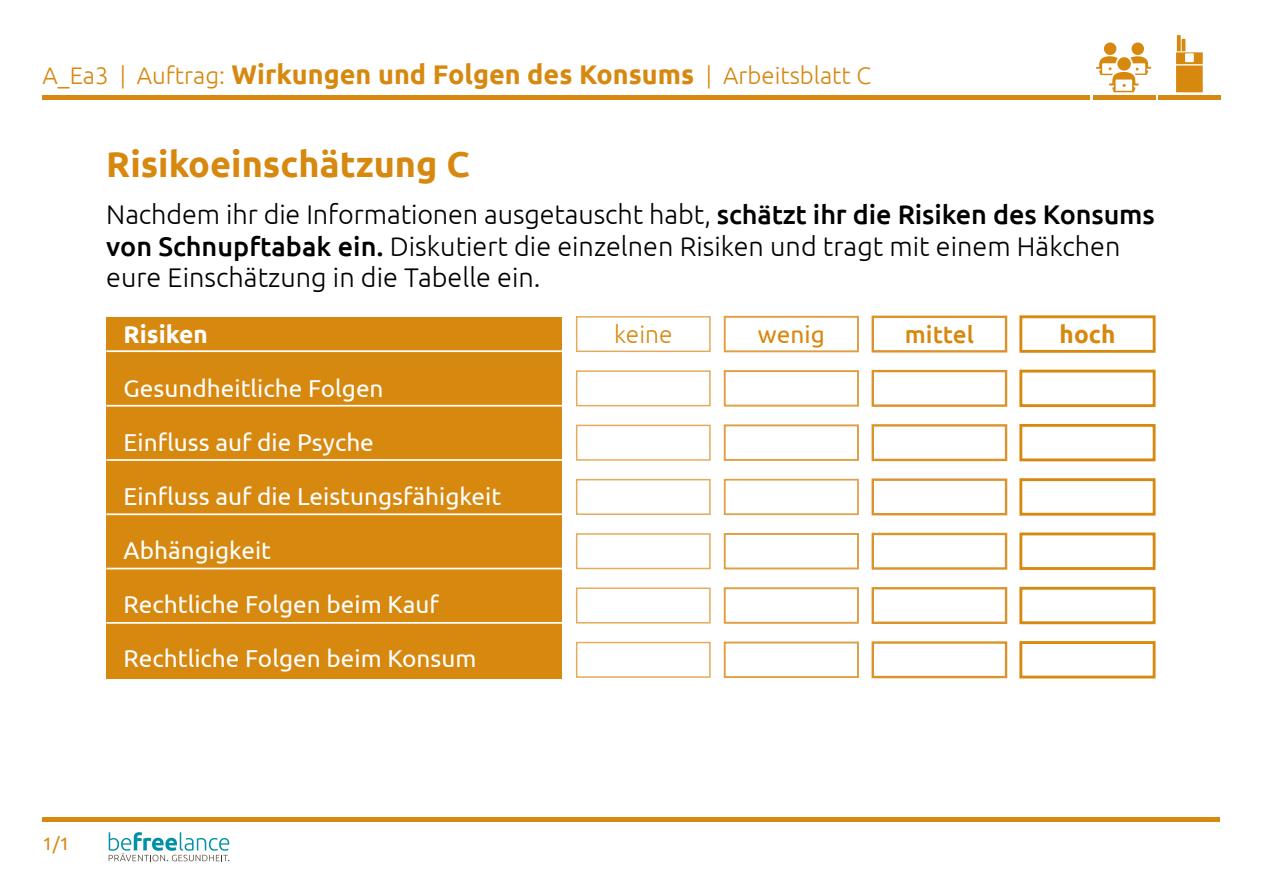
<style>
.page{position:relative;width:1263px;height:893px;background:#fff}
.page>*{position:absolute;margin:0;border:0;box-sizing:border-box;transform-origin:0 0}
.t1{font:700 36px "Ubuntu";color:#d7880f}
.t2{font:300 27px/31.5px "Ubuntu";color:#000}
.t3{font:24.3px "Ubuntu";color:#fff}
.t4{font:700 24.3px "Ubuntu";color:#fff}
.t5{font:500 24.3px "Ubuntu";color:#d7880f}
.t6{font:300 24.3px "Ubuntu";color:#d7880f}
.t7{font:24.3px "Ubuntu";color:#d7880f}
.t8{font:700 24.3px "Ubuntu";color:#d7880f}
.t9{font:300 24px "Ubuntu";color:#d7880f}
.t10{font:18px "Ubuntu";color:#d7880f}
.s1{font-weight:700;font-size:27px}
.s2{font-weight:500}
</style>
<div class="page">
<svg style="left:109px;top:832px;width:120px;height:29px"></svg>
<hr style="left:43px;top:817px;width:1177px;height:4px;background:#d7880f">
<div style="left:1158px;top:95px;width:62px;height:5px;background:#d7880f"></div>
<svg style="left:1181px;top:39px;width:4px;height:12px"></svg>
<svg style="left:1177px;top:35px;width:4px;height:16px"></svg>
<svg style="left:1176px;top:52px;width:27px;height:40px"></svg>
<div style="left:43px;top:95px;width:1047px;height:5px;background:#d7880f"></div>
<div style="left:1093px;top:95px;width:62px;height:5px;background:#d7880f"></div>
<div style="left:1131px;top:42px;width:13px;height:13px;background:#d7880f;border-radius:50%"></div>
<div style="left:1104px;top:42px;width:12px;height:13px;background:#d7880f;border-radius:50%"></div>
<svg style="left:1096px;top:56px;width:55px;height:36px"></svg>
<div style="left:106px;top:317px;width:456px;height:361px;background:#d7880f"></div>
<div style="left:576px;top:316px;width:135px;height:36px;border:2px solid #e4ab5d"></div>
<div style="left:576px;top:370px;width:135px;height:36px;background:#fff;border:2px solid #e4ab5d"></div>
<div style="left:576px;top:425px;width:135px;height:36px;background:#fff;border:2px solid #e4ab5d"></div>
<div style="left:576px;top:479px;width:135px;height:36px;background:#fff;border:2px solid #e4ab5d"></div>
<div style="left:576px;top:533px;width:135px;height:36px;background:#fff;border:2px solid #e4ab5d"></div>
<div style="left:576px;top:587px;width:135px;height:36px;background:#fff;border:2px solid #e4ab5d"></div>
<div style="left:576px;top:642px;width:135px;height:36px;background:#fff;border:2px solid #e4ab5d"></div>
<div style="left:724px;top:479px;width:135px;height:36px;background:#fff;border:2px solid #e09f44"></div>
<div style="left:724px;top:316px;width:135px;height:36px;background:#fff;border:2px solid #e09f44"></div>
<div style="left:724px;top:370px;width:135px;height:37px;background:#fff;border:2px solid #e09f44"></div>
<div style="left:724px;top:424px;width:135px;height:37px;background:#fff;border:2px solid #e09f44"></div>
<div style="left:724px;top:533px;width:135px;height:36px;background:#fff;border:2px solid #e09f44"></div>
<div style="left:724px;top:587px;width:135px;height:37px;background:#fff;border:2px solid #e09f44"></div>
<div style="left:724px;top:642px;width:135px;height:36px;background:#fff;border:2px solid #e09f44"></div>
<div style="left:871px;top:316px;width:136px;height:37px;background:#fff;border:2px solid #dc932c"></div>
<div style="left:871px;top:370px;width:136px;height:37px;background:#fff;border:2px solid #dc932c"></div>
<div style="left:871px;top:424px;width:136px;height:37px;background:#fff;border:2px solid #dc932c"></div>
<div style="left:871px;top:478px;width:136px;height:37px;background:#fff;border:2px solid #dc932c"></div>
<div style="left:871px;top:533px;width:136px;height:37px;background:#fff;border:2px solid #dc932c"></div>
<div style="left:871px;top:587px;width:136px;height:37px;background:#fff;border:2px solid #dc932c"></div>
<div style="left:871px;top:641px;width:136px;height:37px;background:#fff;border:2px solid #dc932c"></div>
<div style="left:1019px;top:315px;width:136px;height:38px;background:#fff;border:3px solid #d7880f"></div>
<div style="left:1019px;top:370px;width:136px;height:37px;background:#fff;border:3px solid #d7880f"></div>
<div style="left:1019px;top:424px;width:136px;height:37px;background:#fff;border:3px solid #d7880f"></div>
<div style="left:1019px;top:478px;width:136px;height:38px;background:#fff;border:3px solid #d7880f"></div>
<div style="left:1019px;top:532px;width:136px;height:38px;background:#fff;border:3px solid #d7880f"></div>
<div style="left:1019px;top:587px;width:136px;height:37px;background:#fff;border:3px solid #d7880f"></div>
<div style="left:1019px;top:641px;width:136px;height:37px;background:#fff;border:3px solid #d7880f"></div>
<hr style="left:106px;top:350px;width:465px;height:2px;background:#fff">
<hr style="left:106px;top:405px;width:465px;height:2px;background:#fff">
<hr style="left:106px;top:459px;width:465px;height:2px;background:#fff">
<hr style="left:106px;top:513px;width:465px;height:2px;background:#fff">
<hr style="left:106px;top:568px;width:465px;height:1px;background:#fff">
<hr style="left:106px;top:622px;width:465px;height:2px;background:#fff">
<p class="t9" style="left:43px;top:61px;width:830px">A_Ea3 | Auftrag: <span class="s1">Wirkungen und Folgen des Konsums</span> | Arbeitsblatt C</p>
<h1 class="t1" style="left:106px;top:142px;width:365px">Risikoeinschätzung C</h1>
<p class="t2" style="left:106px;top:198px;width:1050px">Nachdem ihr die Informationen ausgetauscht habt, <span class="s2">schätzt ihr die Risiken des Konsums von Schnupftabak ein.</span> Diskutiert die einzelnen Risiken und tragt mit einem Häkchen eure Einschätzung in die Tabelle ein.</p>
<p class="t4" style="left:124px;top:319px;width:86px">Risiken</p>
<p class="t3" style="left:124px;top:373px;width:262px">Gesundheitliche Folgen</p>
<p class="t3" style="left:124px;top:427px;width:252px">Einfluss auf die Psyche</p>
<p class="t3" style="left:124px;top:481px;width:379px">Einfluss auf die Leistungsfähigkeit</p>
<p class="t3" style="left:124px;top:535px;width:149px">Abhängigkeit</p>
<p class="t3" style="left:124px;top:589px;width:317px">Rechtliche Folgen beim Kauf</p>
<p class="t3" style="left:124px;top:643px;width:354px">Rechtliche Folgen beim Konsum</p>
<p class="t6" style="left:614px;top:319px;width:60px">keine</p>
<p class="t7" style="left:758px;top:319px;width:68px">wenig</p>
<p class="t5" style="left:905px;top:319px;width:71px">mittel</p>
<p class="t8" style="left:1059px;top:319px;width:57px">hoch</p>
<p class="t10" style="left:43px;top:833px;width:29px">1/1</p>
</div>
